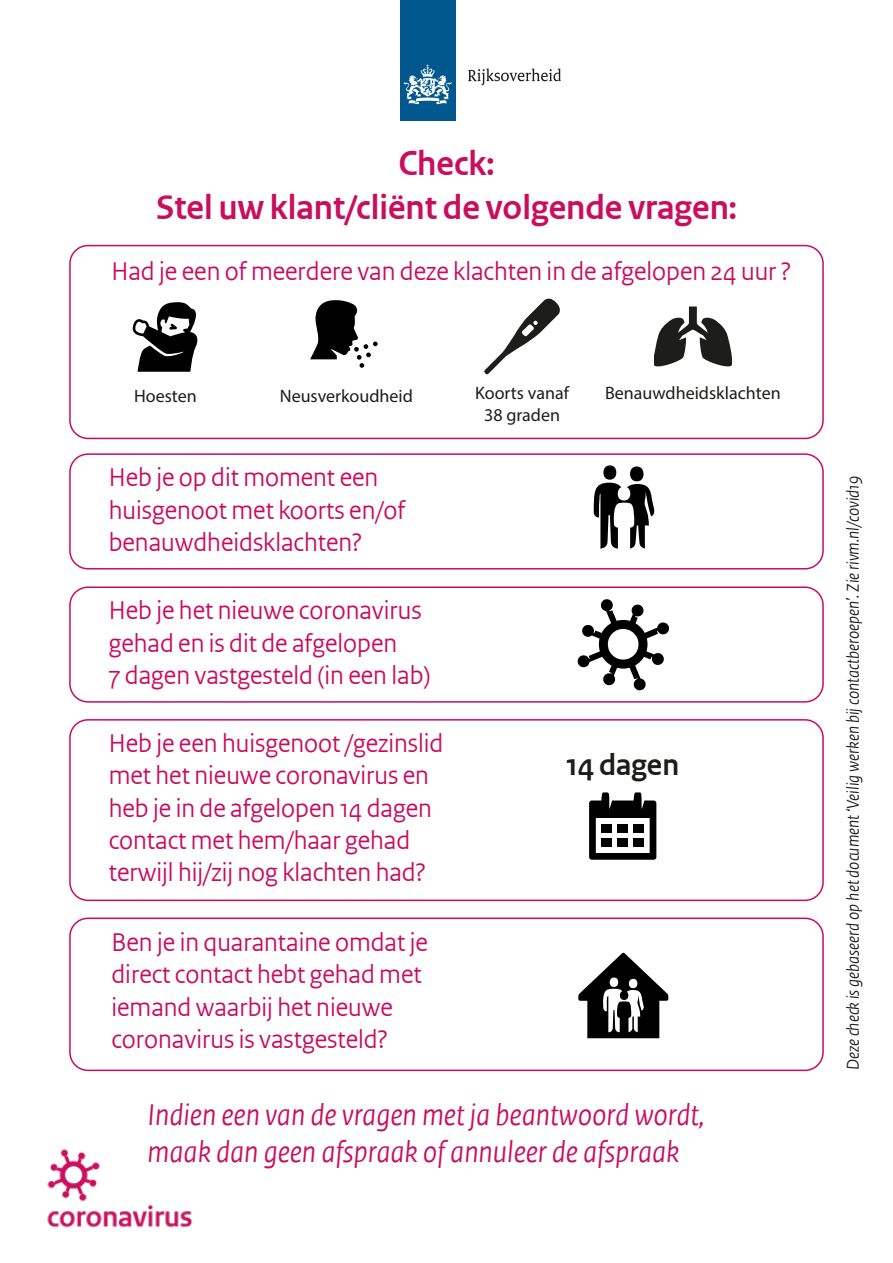
<style>
.page{position:relative;width:893px;height:1263px;background:#fff}
.page>*{position:absolute;margin:0;border:0;box-sizing:border-box;transform-origin:0 0}
.t1{font:700 36px/43.2px "Rijksoverheid Sans Heading TT";color:#c90e5e;text-align:center}
.t2{font:italic 31.5px/37.8px "Rijksoverheid Sans Heading TT";color:#c90e5e}
.t3{font:700 31.5px "Rijksoverheid Sans Heading TT";color:#1d1d1b}
.t4{font:27px/32.4px "Rijksoverheid Sans Heading TT";color:#c90c5e}
.t5{font:italic 18px "Rijksoverheid Sans Heading TT";color:#1d1d1b}
.t6{font:18px/21.6px "Myriad Pro";color:#1d1d1b;text-align:center}
</style>
<div class="page">
<img style="left:47px;top:1149px;width:146px;height:79px">
<svg style="left:310px;top:300px;width:68px;height:68px"></svg>
<svg style="left:484px;top:299px;width:76px;height:75px"></svg>
<svg style="left:655px;top:306px;width:76px;height:60px"></svg>
<div style="left:630px;top:466px;width:13px;height:15px;background:#000;border-radius:50%"></div>
<div style="left:603px;top:465px;width:13px;height:15px;background:#000;border-radius:50%"></div>
<svg style="left:594px;top:483px;width:61px;height:66px"></svg>
<div style="left:400px;top:0;width:55px;height:120px;background:#00588e"></div>
<svg style="left:404px;top:64px;width:48px;height:41px"></svg>
<svg style="left:468px;top:69px;width:93px;height:16px"></svg>
<div style="left:69px;top:245px;width:755px;height:194px;border:2px solid #c90c5e;border-radius:18px"></div>
<div style="left:69px;top:453px;width:755px;height:116px;border:2px solid #c90c5e;border-radius:18px"></div>
<div style="left:69px;top:586px;width:755px;height:117px;border:2px solid #c90c5e;border-radius:18px"></div>
<div style="left:69px;top:917px;width:755px;height:154px;border:2px solid #c90c5e;border-radius:18px"></div>
<div style="left:69px;top:719px;width:755px;height:182px;border:2px solid #c90c5e;border-radius:18px"></div>
<svg style="left:578px;top:952px;width:90px;height:86px"></svg>
<svg style="left:577px;top:599px;width:92px;height:92px"></svg>
<svg style="left:589px;top:792px;width:67px;height:68px"></svg>
<div style="left:601px;top:825px;width:11px;height:8px;background:#000"></div>
<div style="left:617px;top:825px;width:11px;height:8px;background:#000"></div>
<div style="left:633px;top:825px;width:11px;height:8px;background:#000"></div>
<div style="left:601px;top:838px;width:11px;height:8px;background:#000"></div>
<div style="left:617px;top:838px;width:11px;height:8px;background:#000"></div>
<div style="left:633px;top:838px;width:11px;height:8px;background:#000"></div>
<svg style="left:132px;top:302px;width:66px;height:70px"></svg>
<h1 class="t1" style="left:156px;top:143px;width:582px">Check:<br>Stel uw klant/cliënt de volgende vragen:</h1>
<p class="t4" style="left:111px;top:255px;width:681px">Had je een of meerdere van deze klachten in de afgelopen 24 uur ?</p>
<p class="t6" style="left:475px;top:382px;width:95px">Koorts vanaf<br>38 graden</p>
<p class="t6" style="left:134px;top:385px;width:64px">Hoesten</p>
<p class="t6" style="left:280px;top:385px;width:135px">Neusverkoudheid</p>
<p class="t6" style="left:605px;top:382px;width:177px">Benauwdheidsklachten</p>
<p class="t4" style="left:109px;top:462px;width:298px">Heb je op dit moment een huisgenoot met koorts en/of benauwdheidsklachten?</p>
<p class="t4" style="left:109px;top:594px;width:323px">Heb je het nieuwe coronavirus gehad en is dit de afgelopen<br>7 dagen vastgesteld (in een lab)</p>
<p class="t4" style="left:109px;top:727px;width:336px">Heb je een huisgenoot /gezinslid met het nieuwe coronavirus en heb je in de afgelopen 14 dagen contact met hem/haar gehad terwijl hij/zij nog klachten had?</p>
<p class="t4" style="left:111px;top:926px;width:318px">Ben je in quarantaine omdat je direct contact hebt gehad met iemand waarbij het nieuwe coronavirus is vastgesteld?</p>
<p class="t3" style="left:566px;top:747px;width:114px">14 dagen</p>
<p class="t2" style="left:148px;top:1096px;width:558px">Indien een van de vragen met ja beantwoord wordt, maak dan geen afspraak of annuleer de afspraak</p>
<p class="t5" style="left:843px;top:1070px;width:596px;rotate:-90deg">Deze check is gebaseerd op het document ‘Veilig werken bij contactberoepen’. Zie rivm.nl/covid19</p>
</div>
